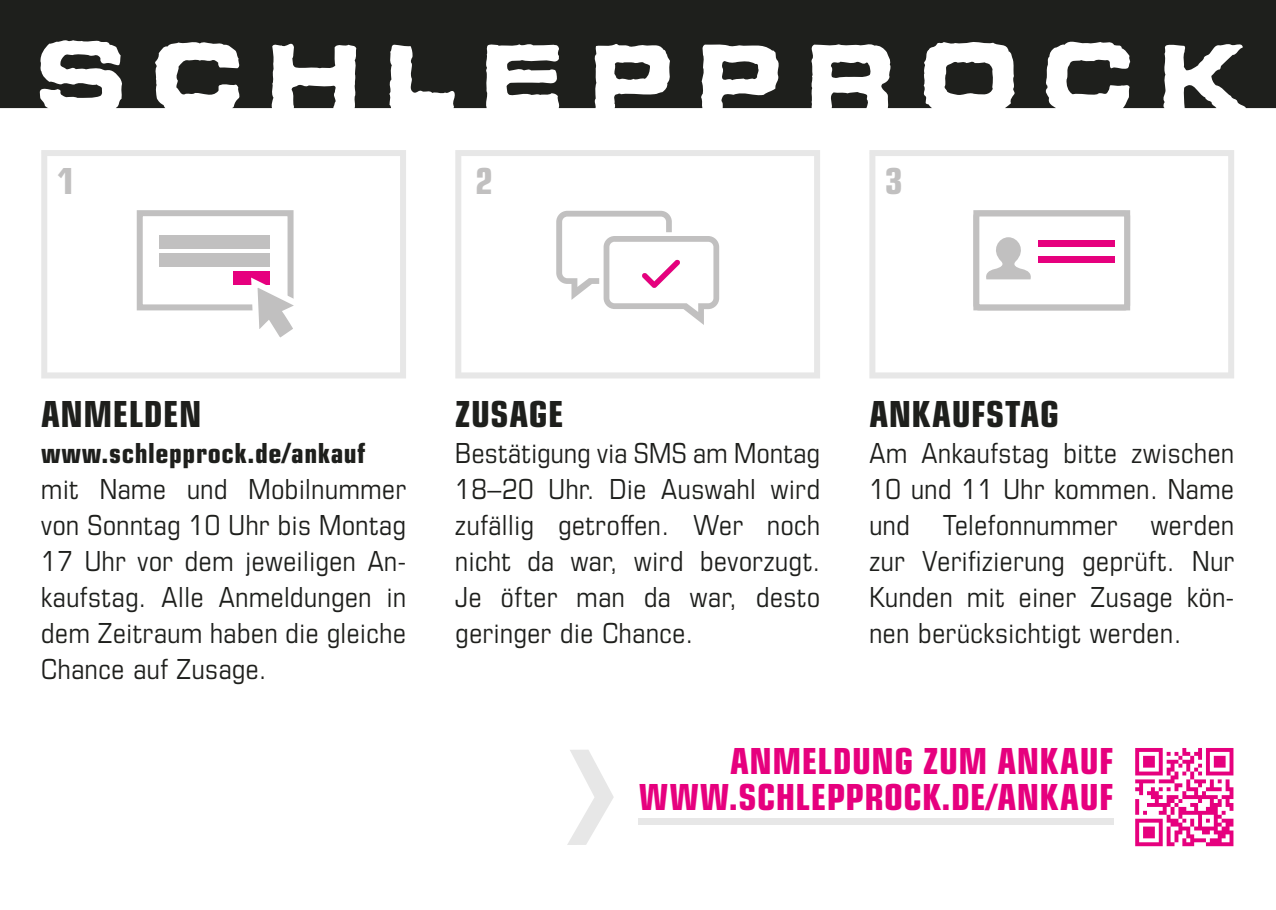
<style>
.page{position:relative;width:1276px;height:910px;background:#fff}
.page>*{position:absolute;margin:0;border:0;box-sizing:border-box;transform-origin:0 0}
.t1{font:39px/36px "Eurostile Con Hea";letter-spacing:.01em;color:#e6007e;text-align:right}
.t2{font:39px "Eurostile Con Hea";letter-spacing:.01em;color:#1e1f1c}
.t3{font:39px "Eurostile Con Hea";color:#c1c0c0}
.t4{font:30px/36px "Eurostile Con";letter-spacing:.02em;color:#1e1f1c;text-align:justify}
.t5{font:30px "Eurostile Con Hea";letter-spacing:.02em;color:#1e1f1c}
</style>
<div class="page">
<svg style="left:455px;top:150px;width:365px;height:228px"></svg>
<svg style="left:869px;top:150px;width:365px;height:228px"></svg>
<svg style="left:41px;top:150px;width:365px;height:228px"></svg>
<svg style="left:0;top:0;width:1276px;height:108px;fill:#1e1f1c"></svg>
<svg style="left:614px;top:60px;width:36px;height:22px"></svg>
<svg style="left:721px;top:61px;width:38px;height:21px"></svg>
<svg style="left:556px;top:211px;width:163px;height:114px"></svg>
<svg style="left:980px;top:217px;width:143px;height:86px"></svg>
<div style="left:1038px;top:257px;width:77px;height:6px;background:#e6007e"></div>
<div style="left:1038px;top:240px;width:77px;height:7px;background:#e6007e"></div>
<svg style="left:1135px;top:748px;width:98px;height:98px"></svg>
<div style="left:973px;top:210px;width:157px;height:100px;border:6px solid #c1c0c0"></div>
<div style="left:137px;top:210px;width:156px;height:100px;border:6px solid #c1c0c0"></div>
<div style="left:159px;top:235px;width:110px;height:13px;background:#c1c0c0"></div>
<div style="left:159px;top:253px;width:110px;height:13px;background:#c1c0c0"></div>
<div style="left:233px;top:271px;width:36px;height:13px;background:#e6007e"></div>
<svg style="left:246px;top:273px;width:69px;height:77px"></svg>
<svg style="left:567px;top:750px;width:47px;height:95px"></svg>
<div style="left:638px;top:818px;width:475px;height:6px;background:#e7e7e7"></div>
<h1 class="t3" style="left:57px;top:153px;width:20px">1</h1>
<h1 class="t3" style="left:475px;top:153px;width:20px">2</h1>
<h1 class="t3" style="left:885px;top:153px;width:20px">3</h1>
<h1 class="t2" style="left:41px;top:385px;width:162px">ANMELDEN</h1>
<p class="t5" style="left:41px;top:431px;width:325px">www.schlepprock.de/ankauf</p>
<p class="t4" style="left:41px;top:469px;width:366px">mit Name und Mobilnummer von Sonntag 10 Uhr bis Montag 17 Uhr vor dem jeweiligen An&shy;kaufstag. Alle Anmeldungen in dem Zeitraum haben die gleiche Chance auf Zusage.</p>
<h1 class="t2" style="left:455px;top:385px;width:110px">ZUSAGE</h1>
<p class="t4" style="left:455px;top:433px;width:366px">Bestätigung via SMS am Montag 18–20 Uhr. Die Auswahl wird zufällig getroffen. Wer noch nicht da war, wird bevorzugt.<br>Je öfter man da war, desto geringer die Chance.</p>
<h1 class="t2" style="left:869px;top:385px;width:191px">ANKAUFSTAG</h1>
<p class="t4" style="left:869px;top:433px;width:366px">Am Ankaufstag bitte zwischen 10 und 11 Uhr kommen. Name und Telefonnummer werden zur Verifizierung geprüft. Nur Kunden mit einer Zusage kön&shy;nen berücksichtigt werden.</p>
<h1 class="t1" style="left:639px;top:740px;width:475px">ANMELDUNG ZUM ANKAUF<br>WWW.SCHLEPPROCK.DE/ANKAUF</h1>
</div>
